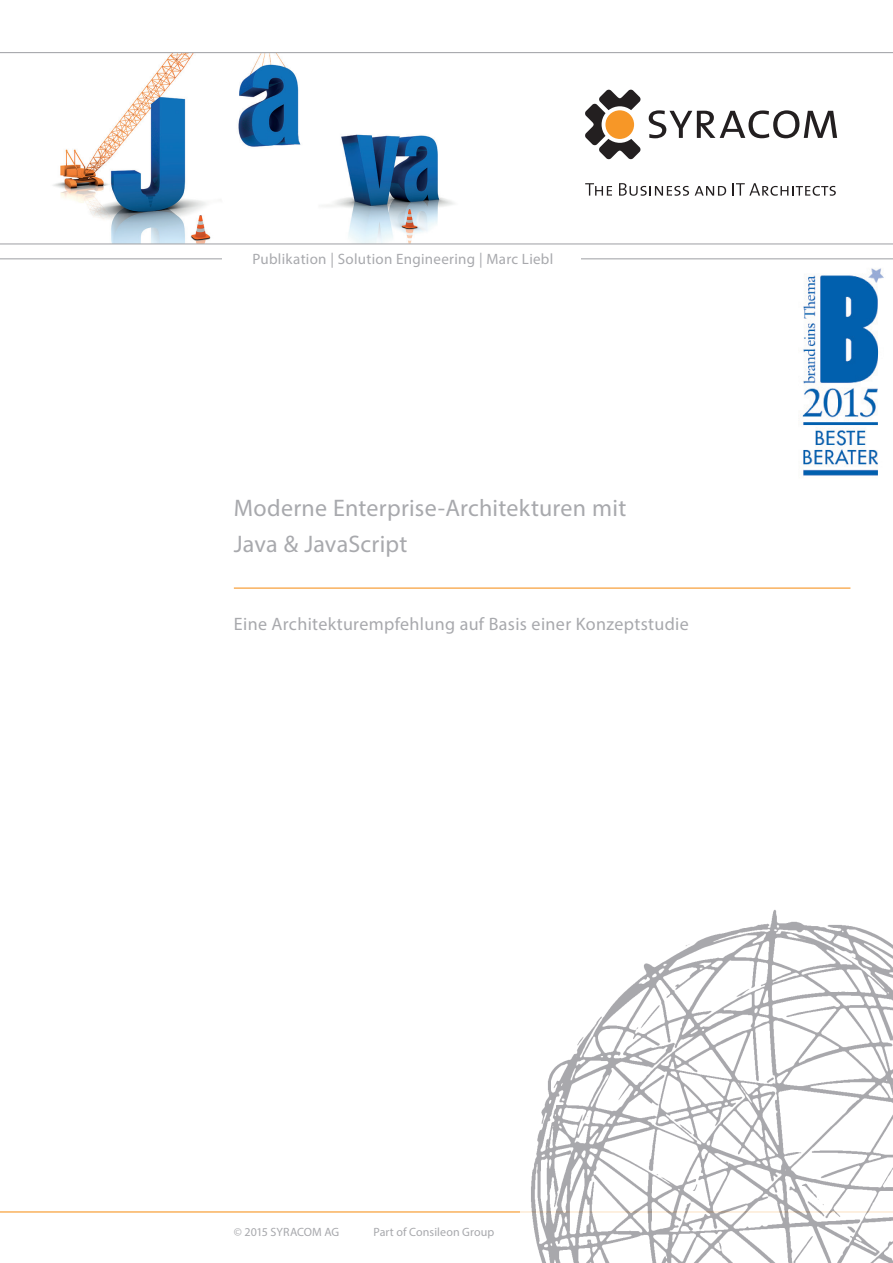
<style>
.page{position:relative;width:893px;height:1263px;background:#fff}
.page>*{position:absolute;margin:0;border:0;box-sizing:border-box;transform-origin:0 0}
.Titel{font:24px "Myriad Pro";letter-spacing:.01em;color:#a8a9ad}
.Subheadline{font:18px "Myriad Pro";letter-spacing:.02em;color:#a8a9ad}
.t1{font:15px "Myriad Pro";letter-spacing:.02em;color:#a8a9ad}
.t2{font:12px "Myriad Pro";letter-spacing:.005em;color:#a8a9ad}
</style>
<div class="page">
<hr style="left:0;top:1211px;width:893px;height:1px;background:#f79727">
<hr style="left:0;top:258px;width:893px;height:1px;background:#a8a9ad">
<svg style="left:0;top:52px;width:893px;height:192px"></svg>
<img style="left:521px;top:910px;width:372px;height:353px">
<hr style="left:234px;top:587px;width:616px;height:2px;background:#f79727">
<div style="left:222px;top:248px;width:358px;height:29px;background:#fff"></div>
<img style="left:800px;top:268px;width:84px;height:208px">
<p class="t1" style="left:253px;top:250px;width:302px">Publikation | Solution Engineering | Marc Liebl</p>
<p class="Titel" style="left:234px;top:493px;width:394px">Moderne Enterprise-Architekturen mit</p>
<p class="Titel" style="left:234px;top:529px;width:175px">Java &amp; JavaScript</p>
<p class="Subheadline" style="left:234px;top:613px;width:456px">Eine Architekturempfehlung auf Basis einer Konzeptstudie</p>
<p class="t2" style="left:234px;top:1225px;width:107px">© 2015 SYRACOM AG</p>
<p class="t2" style="left:373px;top:1225px;width:123px">Part of Consileon Group</p>
</div>
